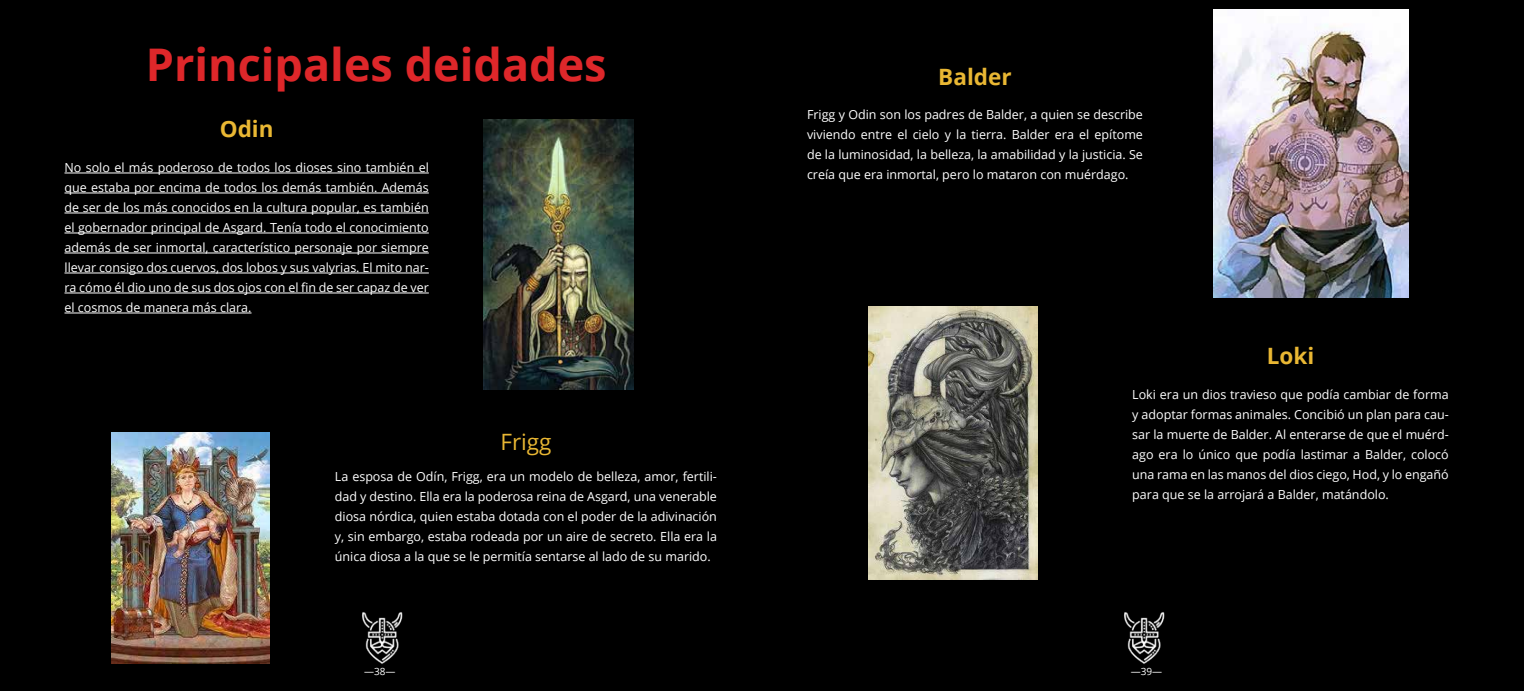
<style>
.page{position:relative;width:1524px;height:691px;background:#fff}
.page>*{position:absolute;margin:0;border:0;box-sizing:border-box;transform-origin:0 0}
.t1{font:700 45px "Open Sans";color:#de272a}
.t2{font:700 22.5px "Open Sans";color:#e9b733}
.t3{font:22.5px "Open Sans";color:#e9b733}
.t4{font:12.5px/20px "Open Sans";color:#fff;text-align:justify}
.t5{font:10px "Open Sans";color:#fff}
</style>
<div class="page">
<div style="left:0;top:0;width:762px;height:691px;background:#000"></div>
<div style="left:762px;top:0;width:762px;height:691px;background:#000"></div>
<img style="left:362px;top:612px;width:41px;height:52px">
<img style="left:1124px;top:612px;width:41px;height:52px">
<hr style="left:64px;top:173px;width:365px;height:1px;background:#fff">
<hr style="left:64px;top:193px;width:365px;height:1px;background:#fff">
<hr style="left:64px;top:213px;width:365px;height:1px;background:#fff">
<hr style="left:64px;top:233px;width:365px;height:1px;background:#fff">
<hr style="left:64px;top:253px;width:365px;height:1px;background:#fff">
<hr style="left:64px;top:273px;width:365px;height:1px;background:#fff">
<hr style="left:64px;top:293px;width:365px;height:1px;background:#fff">
<hr style="left:64px;top:313px;width:187px;height:1px;background:#fff">
<img style="left:484px;top:120px;width:150px;height:269px">
<img style="left:111px;top:432px;width:158px;height:231px">
<img style="left:1213px;top:10px;width:195px;height:288px">
<img style="left:868px;top:306px;width:169px;height:274px">
<h1 class="t1" style="left:146px;top:33px;width:462px">Principales deidades</h1>
<h2 class="t2" style="left:220px;top:113px;width:55px">Odin</h2>
<p class="t4" style="left:64px;top:157px;width:366px">No solo el más poderoso de todos los dioses sino también el que estaba por encima de todos los demás también. Además de ser de los más conocidos en la cultura popular, es también el gobernador principal de Asgard. Tenía todo el conocimiento además de ser inmortal, característico personaje por siempre llevar consigo dos cuervos, dos lobos y sus valyrias. El mito nar&shy;ra cómo él dio uno de sus dos ojos con el fin de ser capaz de ver el cosmos de manera más clara.</p>
<h2 class="t3" style="left:500px;top:426px;width:53px">Frigg</h2>
<p class="t4" style="left:335px;top:466px;width:383px">La esposa de Odín, Frigg, era un modelo de belleza, amor, fertili&shy;dad y destino. Ella era la poderosa reina de Asgard, una venerable diosa nórdica, quien estaba dotada con el poder de la adivinación y, sin embargo, estaba rodeada por un aire de secreto. Ella era la única diosa a la que se le permitía sentarse al lado de su marido.</p>
<h2 class="t2" style="left:938px;top:60px;width:75px">Balder</h2>
<p class="t4" style="left:807px;top:105px;width:337px">Frigg y Odin son los padres de Balder, a quien se describe viviendo entre el cielo y la tierra. Balder era el epítome de la luminosidad, la belleza, la amabilidad y la justicia. Se creía que era inmortal, pero lo mataron con muérdago.</p>
<h2 class="t2" style="left:1266px;top:340px;width:49px">Loki</h2>
<p class="t4" style="left:1132px;top:384px;width:318px">Loki era un dios travieso que podía cambiar de forma y adoptar formas animales. Concibió un plan para cau&shy;sar la muerte de Balder. Al enterarse de que el muérd&shy;ago era lo único que podía lastimar a Balder, colocó una rama en las manos del dios ciego, Hod, y lo engañó para que se la arrojará a Balder, matándolo.</p>
<p class="t5" style="left:364px;top:664px;width:33px">—38—</p>
<p class="t5" style="left:1131px;top:664px;width:33px">—39—</p>
</div>
